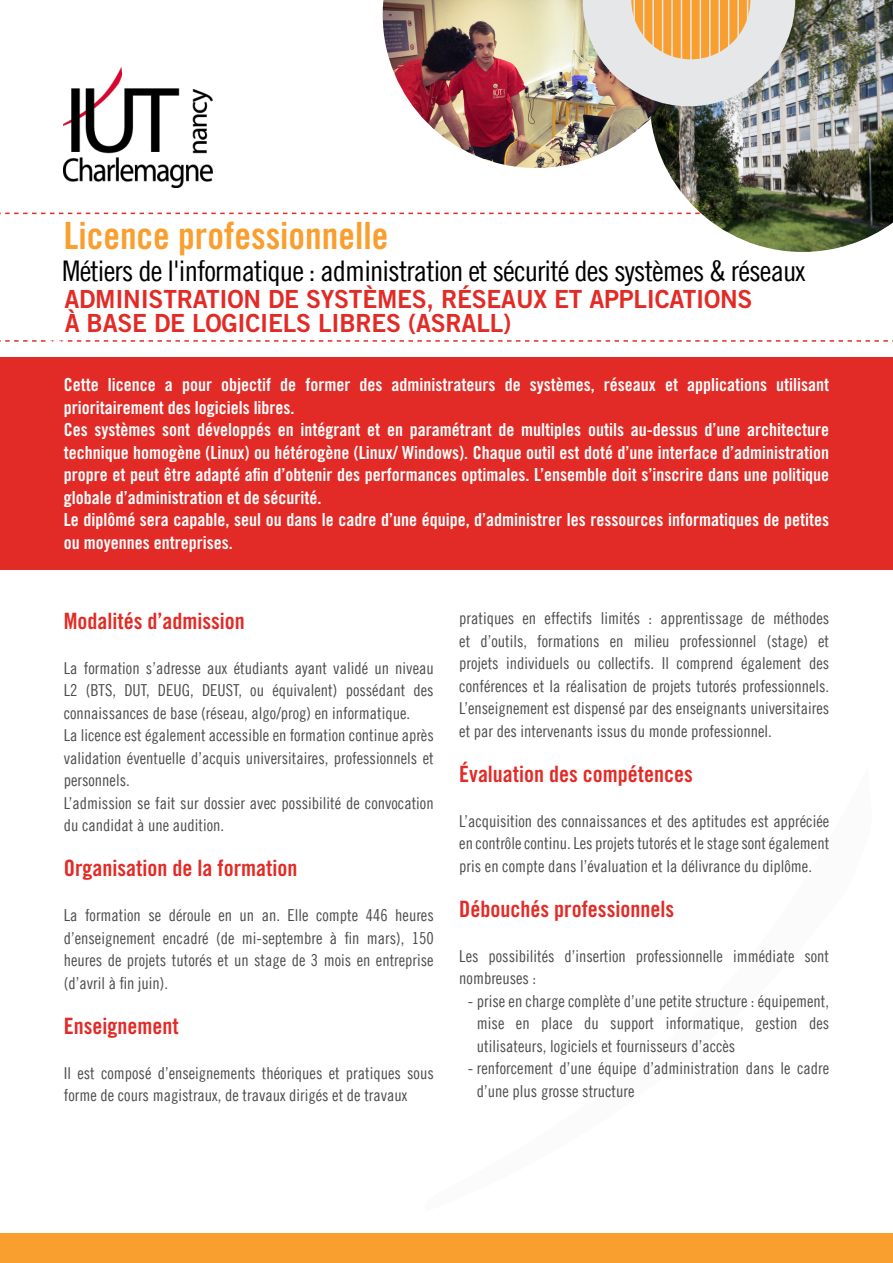
<style>
.page{position:relative;width:893px;height:1263px;background:#fff}
.page>*{position:absolute;margin:0;border:0;box-sizing:border-box;transform-origin:0 0}
.t1{font:37.5px "Trade Gothic LT Std Bd Cn 20";color:#f99f2f}
.t2{font:28.5px "Trade Gothic LT Cond Eighteen";letter-spacing:-.03em;color:#000;scale:1.05 1}
.t3{font:25.05px/36px "Trade Gothic LT Std Bd 2";letter-spacing:-.01em;color:#e22b26}
.t4{font:22.5px "Trade Gothic LT Std Bd Cn 20";color:#e22b26}
.t5{font:18px/22.5px "Trade Gothic LT Std Bd Cn 20";color:#fff}
.t6{font:16.5px/22.5px "Trade Gothic LT Cond Eighteen";color:#4b4c4d;text-align:justify}
.s1{color:#fff}
</style>
<div class="page">
<div style="left:0;top:1233px;width:893px;height:30px;background:#f99f2f"></div>
<svg style="left:0;top:340px;width:893px;height:2px"></svg>
<svg style="left:0;top:213px;width:646px;height:1px"></svg>
<img style="left:64px;top:67px;width:149px;height:121px">
<div style="left:0;top:357px;width:893px;height:213px;background:#e22b26"></div>
<img style="left:650px;top:0;width:243px;height:252px">
<img style="left:383px;top:0;width:306px;height:168px">
<img style="left:583px;top:0;width:212px;height:106px">
<hr style="left:690px;top:0;width:2px;height:70px;background:#e6e7e9">
<hr style="left:681px;top:0;width:1px;height:70px;background:#e6e7e9">
<hr style="left:747px;top:0;width:1px;height:70px;background:#e6e7e9">
<hr style="left:671px;top:0;width:2px;height:70px;background:#e6e7e9">
<hr style="left:737px;top:0;width:2px;height:70px;background:#e6e7e9">
<hr style="left:662px;top:0;width:1px;height:70px;background:#e6e7e9">
<hr style="left:728px;top:0;width:1px;height:70px;background:#e6e7e9">
<hr style="left:652px;top:0;width:2px;height:70px;background:#e6e7e9">
<hr style="left:718px;top:0;width:2px;height:70px;background:#e6e7e9">
<hr style="left:643px;top:0;width:1px;height:70px;background:#e6e7e9">
<hr style="left:709px;top:0;width:2px;height:70px;background:#e6e7e9">
<hr style="left:633px;top:0;width:2px;height:70px;background:#e6e7e9">
<hr style="left:700px;top:0;width:1px;height:70px;background:#e6e7e9">
<h1 class="t1" style="left:64px;top:213px;width:326px">Licence professionnelle</h1>
<p class="t2" style="left:62px;top:254px;width:709px">Métiers de l'informatique : administration et sécurité des systèmes &amp; réseaux</p>
<p class="t3" style="left:47px;top:281px;width:758px;text-indent:18px">ADMINISTRATION DE SYSTÈMES, RÉSEAUX ET APPLICATIONS <span class="s1">;; 0 ;;;;</span></p>
<p class="t3" style="left:65px;top:305px;width:448px">À BASE DE LOGICIELS LIBRES (ASRALL)</p>
<p class="t5" style="left:64px;top:373px;width:767px">Cette licence a pour objectif de former des administrateurs de systèmes, réseaux et applications utilisant prioritairement des logiciels libres.</p>
<p class="t5" style="left:64px;top:418px;width:767px;text-align:justify">Ces systèmes sont développés en intégrant et en paramétrant de multiples outils au-dessus d’une architecture technique homogène (Linux) ou hétérogène (Linux/ Windows). Chaque outil est doté d’une interface d’administration propre et peut être adapté afin d’obtenir des performances optimales. L’ensemble doit s’inscrire dans une politique globale d’administration et de sécurité.</p>
<p class="t5" style="left:64px;top:508px;width:767px">Le diplômé sera capable, seul ou dans le cadre d’une équipe, d’administrer les ressources informatiques de petites ou moyennes entreprises.</p>
<p class="t4" style="left:64px;top:607px;width:183px">Modalités d’admission</p>
<p class="t6" style="left:64px;top:656px;width:371px">La formation s’adresse aux étudiants ayant validé un niveau L2 (BTS, DUT, DEUG, DEUST, ou équivalent) possédant des connaissances de base (réseau, algo/prog) en informatique.</p>
<p class="t6" style="left:64px;top:724px;width:371px">La licence est également accessible en formation continue après validation éventuelle d’acquis universitaires, professionnels et personnels.</p>
<p class="t6" style="left:64px;top:791px;width:371px">L’admission se fait sur dossier avec possibilité de convocation du candidat à une audition.</p>
<p class="t4" style="left:64px;top:854px;width:235px">Organisation de la formation</p>
<p class="t6" style="left:64px;top:904px;width:371px">La formation se déroule en un an. Elle compte 446 heures d’enseignement encadré (de mi-septembre à fin mars), 150 heures de projets tutorés et un stage de 3 mois en entreprise (d’avril à fin juin).</p>
<p class="t4" style="left:64px;top:1012px;width:116px">Enseignement</p>
<p class="t6" style="left:64px;top:1061px;width:371px">Il est composé d’enseignements théoriques et pratiques sous forme de cours magistraux, de travaux dirigés et de travaux</p>
<p class="t6" style="left:459px;top:607px;width:371px">pratiques en effectifs limités : apprentissage de méthodes et d’outils, formations en milieu professionnel (stage) et projets individuels ou collectifs. Il comprend également des conférences et la réalisation de projets tutorés professionnels.<br>L’enseignement est dispensé par des enseignants universitaires et par des intervenants issus du monde professionnel.</p>
<p class="t4" style="left:459px;top:760px;width:235px">Évaluation des compétences</p>
<p class="t6" style="left:459px;top:809px;width:371px">L’acquisition des connaissances et des aptitudes est appréciée en contrôle continu. Les projets tutorés et le stage sont également pris en compte dans l’évaluation et la délivrance du diplôme.</p>
<p class="t4" style="left:459px;top:895px;width:216px">Débouchés professionnels</p>
<p class="t6" style="left:459px;top:944px;width:371px">Les possibilités d’insertion professionnelle immédiate sont nombreuses :</p>
<p class="t6" style="left:477px;top:989px;width:354px;text-indent:-9px">- prise en charge complète d’une petite structure : équipement, mise en place du support informatique, gestion des utilisateurs, logiciels et fournisseurs d’accès</p>
<p class="t6" style="left:477px;top:1057px;width:354px;text-indent:-9px">- renforcement d’une équipe d’administration dans le cadre d’une plus grosse structure</p>
</div>
